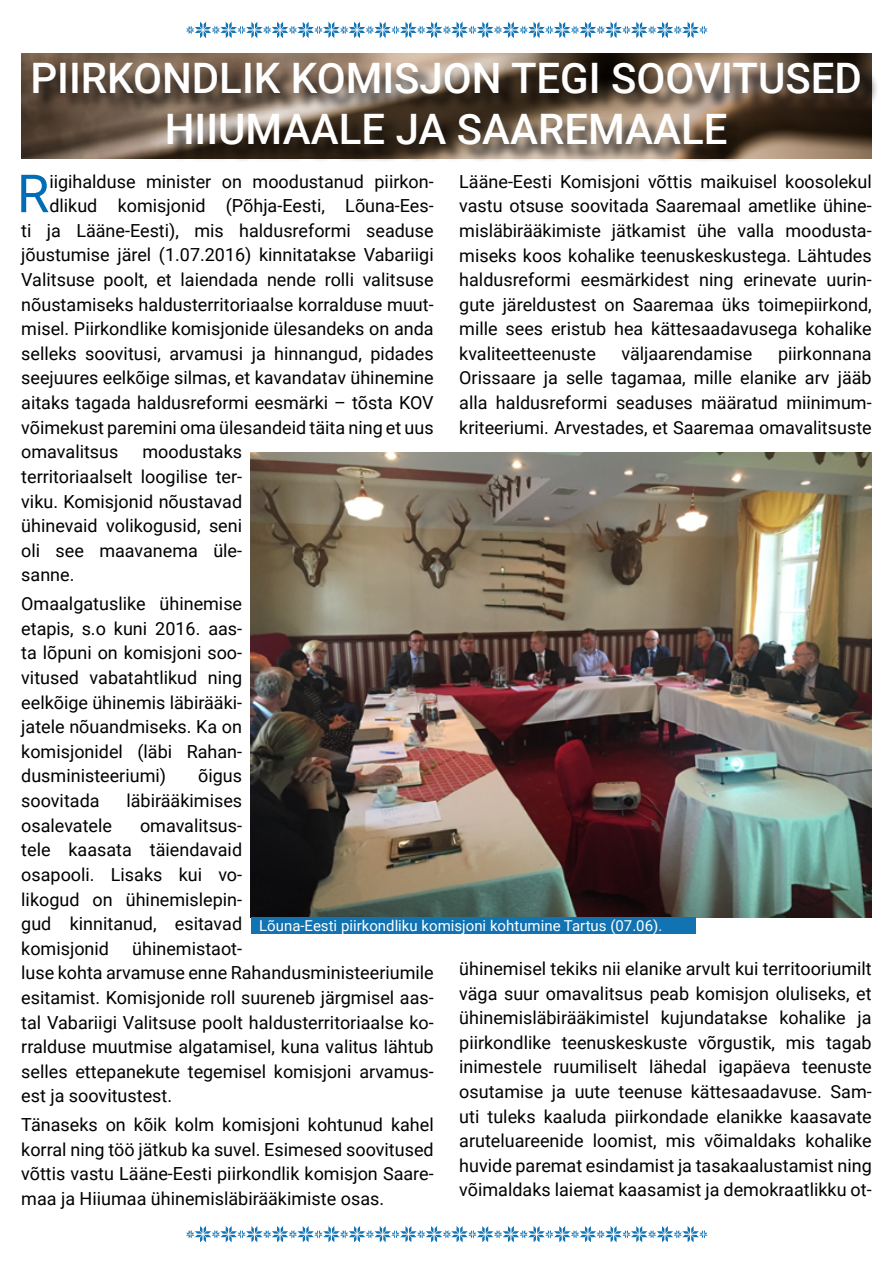
<style>
.page{position:relative;width:893px;height:1263px;background:#fff}
.page>*{position:absolute;margin:0;border:0;box-sizing:border-box;transform-origin:0 0}
.t1{font:52.65px "Roboto";color:#006eb5}
.t2{font:500 42px/50.4px "Roboto";color:#fff;text-align:center}
.t3{font:18px/24.6px "Roboto";color:#000;text-align:justify}
.t4{font:15px "Roboto";color:#fff}
</style>
<div class="page">
<svg style="left:186px;top:21px;width:521px;height:16px"></svg>
<svg style="left:186px;top:1226px;width:521px;height:16px"></svg>
<img style="left:22px;top:53px;width:849px;height:105px">
<div style="left:35px;top:67px;width:844px;height:95px;background:#000;opacity:.75"></div>
<img style="left:251px;top:452px;width:620px;height:465px">
<div style="left:251px;top:917px;width:445px;height:17px;background:#1273b2"></div>
<h2 class="t2" style="left:30px;top:52px;width:833px">PIIRKONDLIK KOMISJON TEGI SOOVITUSED<br>HIIUMAALE JA SAAREMAALE</h2>
<h1 class="t1" style="left:17px;top:157px;width:34px">R</h1>
<p class="t3" style="left:49px;top:168px;width:386px">iigihalduse minister on moodustanud piirkon-</p>
<p class="t3" style="left:459px;top:168px;width:414px">Lääne-Eesti Komisjoni võttis maikuisel koosolekul vastu otsuse soovitada Saaremaal ametlike ühine&shy;misläbirääkimiste jätkamist ühe valla moodusta&shy;miseks koos kohalike teenuskeskustega. Lähtudes haldusreformi eesmärkidest ning erinevate uurin&shy;gute järeldustest on Saaremaa üks toimepiirkond, mille sees eristub hea kättesaadavusega kohalike kvaliteetteenuste</p>
<p class="t3" style="left:49px;top:193px;width:386px">dlikud komisjonid (Põhja-Eesti, Lõuna-Ees-</p>
<p class="t3" style="left:21px;top:217px;width:414px">ti ja Lääne-Eesti), mis haldusreformi seaduse</p>
<p class="t3" style="left:21px;top:242px;width:414px">jõustumise järel (1.07.2016) kinnitatakse Vabariigi</p>
<p class="t3" style="left:21px;top:267px;width:414px">Valitsuse poolt, et laiendada nende rolli valitsuse</p>
<p class="t3" style="left:21px;top:291px;width:414px">nõustamiseks haldusterritoriaalse korralduse muut-</p>
<p class="t3" style="left:21px;top:316px;width:414px">misel. Piirkondlike komisjonide ülesandeks on anda</p>
<p class="t3" style="left:21px;top:340px;width:414px">selleks soovitusi, arvamusi ja hinnangud, pidades</p>
<p class="t3" style="left:21px;top:365px;width:414px">seejuures eelkõige silmas, et kavandatav ühinemine</p>
<p class="t3" style="left:21px;top:390px;width:414px">aitaks tagada haldusreformi eesmärki – tõsta KOV</p>
<p class="t3" style="left:21px;top:414px;width:414px">võimekust paremini oma ülesandeid täita ning et uus</p>
<p class="t3" style="left:21px;top:439px;width:99px">omavalitsus</p>
<p class="t3" style="left:459px;top:340px;width:414px;text-indent:319px">piirkonnana Orissaare ja selle tagamaa, mille elanike arv jääb alla haldusreformi seaduses määratud miinimum&shy;kriteeriumi. Arvestades, et Saaremaa omavalitsuste</p>
<p class="t3" style="left:621px;top:340px;width:132px">väljaarendamise</p>
<p class="t3" style="left:21px;top:439px;width:222px;text-indent:121px">moodustaks territoriaalselt loogilise ter&shy;viku. Komisjonid nõustavad ühinevaid volikogusid, seni oli see maavanema üle&shy;sanne.</p>
<p class="t3" style="left:21px;top:591px;width:222px">Omaalgatuslike ühinemise etapis, s.o kuni 2016. aas&shy;ta lõpuni on komisjoni soo&shy;vitused vabatahtlikud ning eelkõige ühinemis läbirääki&shy;jatele nõuandmiseks. Ka on komisjonidel (läbi Rahan&shy;dusministeeriumi)</p>
<p class="t3" style="left:198px;top:763px;width:45px">õigus</p>
<p class="t3" style="left:21px;top:788px;width:80px">soovitada</p>
<p class="t3" style="left:126px;top:788px;width:117px">läbirääkimises</p>
<p class="t3" style="left:21px;top:812px;width:92px">osalevatele</p>
<p class="t3" style="left:21px;top:812px;width:222px;text-indent:119px">omavalitsus&shy;tele kaasata täiendavaid osapooli. Lisaks kui vo&shy;likogud on ühinemislepin&shy;gud kinnitanud, esitavad komisjonid</p>
<p class="t4" style="left:259px;top:915px;width:405px">Lõuna-Eesti piirkondliku komisjoni kohtumine Tartus (07.06).</p>
<p class="t3" style="left:21px;top:935px;width:414px;text-align:left;text-indent:111px">ühinemistaot-<br>luse kohta arvamuse enne Rahandusministeeriumile esitamist. Komisjonide roll suureneb järgmisel aas&shy;tal Vabariigi Valitsuse poolt haldusterritoriaalse ko&shy;rralduse muutmise algatamisel, kuna valitus lähtub selles ettepanekute tegemisel komisjoni arvamus&shy;est ja soovitustest.</p>
<p class="t3" style="left:21px;top:1112px;width:414px">Tänaseks on kõik kolm komisjoni kohtunud kahel korral ning töö jätkub ka suvel. Esimesed soovitused võttis vastu Lääne-Eesti piirkondlik komisjon Saare&shy;maa ja Hiiumaa ühinemisläbirääkimiste osas.</p>
<p class="t3" style="left:459px;top:955px;width:414px">ühinemisel tekiks nii elanike arvult kui territooriumilt väga suur omavalitsus peab komisjon oluliseks, et ühinemisläbirääkimistel kujundatakse kohalike ja piirkondlike teenuskeskuste võrgustik, mis tagab inimestele ruumiliselt lähedal igapäeva teenuste osutamise ja uute teenuse kättesaadavuse. Sam&shy;uti tuleks kaaluda piirkondade elanikke kaasavate aruteluareenide loomist, mis võimaldaks kohalike huvide paremat esindamist ja tasakaalustamist ning võimaldaks laiemat kaasamist ja demokraatlikku ot-</p>
</div>
